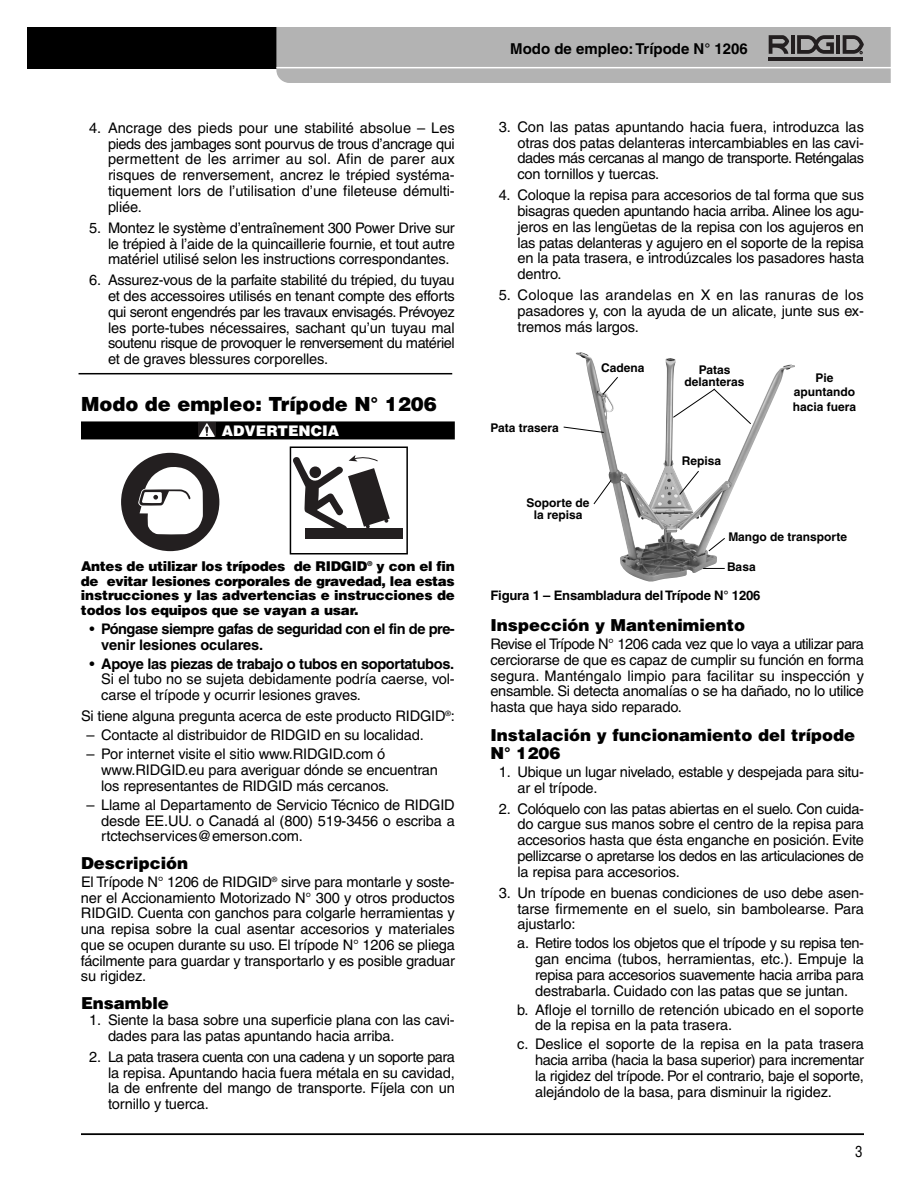
<style>
.page{position:relative;width:918px;height:1188px;background:#fff}
.page>*{position:absolute;margin:0;border:0;box-sizing:border-box;transform-origin:0 0}
.t1{font:900 19.5px "Helvetica";color:#000}
.t2{font:900 16.5px/18px "Helvetica";color:#000}
.t3{font:700 15px "Helvetica";color:#000}
.t4{font:condensed 15px "Helvetica";color:#000}
.t5{font:14.7px/15.8px "Helvetica";letter-spacing:-.01em;color:#000;text-align:justify}
.t6{font:700 14.7px/15.8px "Helvetica";letter-spacing:-.04em;color:#000}
.t7{font:900 14.7px "Helvetica";color:#fff}
.t8{font:900 13.5px/14.5px "Helvetica";letter-spacing:-.015em;color:#000;text-align:justify}
.t9{font:700 13.2px "Helvetica";letter-spacing:-.015em;color:#000}
.t10{font:700 12px/14.4px "Helvetica";color:#000;text-align:center}
.s1{font-weight:400}
.s2{font-weight:700}
</style>
<div class="page">
<div style="left:81px;top:421px;width:374px;height:18px;background:#000"></div>
<div style="left:198px;top:422px;width:17px;height:15px;background:#231f20"></div>
<svg style="left:199px;top:423px;width:16px;height:14px"></svg>
<hr style="left:81px;top:1133px;width:783px;height:2px;background:#000">
<div style="left:27px;top:27px;width:428px;height:41px;background:#000"></div>
<svg style="left:276px;top:27px;width:615px;height:56px"></svg>
<hr style="left:79px;top:373px;width:373px;height:1px;background:#000">
<svg style="left:121px;top:453px;width:98px;height:98px"></svg>
<div style="left:305px;top:528px;width:98px;height:11px;background:#231f20"></div>
<svg style="left:293px;top:455px;width:97px;height:73px"></svg>
<div style="left:290px;top:447px;width:118px;height:108px;border:2px solid #000"></div>
<img style="left:575px;top:352px;width:220px;height:209px">
<svg style="left:602px;top:376px;width:17px;height:20px"></svg>
<svg style="left:563px;top:426px;width:42px;height:7px"></svg>
<svg style="left:593px;top:479px;width:19px;height:26px"></svg>
<svg style="left:679px;top:470px;width:21px;height:26px"></svg>
<svg style="left:703px;top:568px;width:22px;height:1px"></svg>
<svg style="left:708px;top:537px;width:18px;height:15px"></svg>
<svg style="left:672px;top:388px;width:80px;height:37px"></svg>
<p class="t5" style="left:108px;top:121px;width:348px;text-indent:-19px">4. Ancrage des pieds pour une stabilité absolue – Les pieds des jambages sont pourvus de trous d’ancrage qui permettent de les arrimer au sol. Afin de parer aux risques de renversement, ancrez le trépied systéma&shy;tiquement lors de l’utilisation d’une fileteuse démulti&shy;pliée.</p>
<p class="t5" style="left:108px;top:221px;width:348px;text-indent:-19px">5. Montez le système d’entraînement 300 Power Drive sur le trépied à l’aide de la quincaillerie fournie, et tout autre matériel utilisé selon les instructions correspondantes.</p>
<p class="t5" style="left:108px;top:274px;width:348px;text-indent:-19px">6. Assurez-vous de la parfaite stabilité du trépied, du tuyau et des accessoires utilisés en tenant compte des efforts qui seront engendrés par les travaux envisagés. Prévoyez les porte-tubes nécessaires, sachant qu’un tuyau mal soutenu risque de provoquer le renversement du matériel et de graves blessures corporelles.</p>
<h1 class="t1" style="left:81px;top:397px;width:357px">Modo de empleo: Trípode N° 1206</h1>
<p class="t7" style="left:222px;top:425px;width:119px">ADVERTENCIA</p>
<p class="t8" style="left:81px;top:560px;width:375px">Antes de utilizar los trípodes de RIDGID<sup>®</sup> y con el fin de evitar lesiones corporales de gravedad, lea estas instrucciones y las advertencias e instrucciones de todos los equipos que se vayan a usar.</p>
<p class="t6" style="left:101px;top:622px;width:355px;text-indent:-12px"><span class="s1">•</span> Póngase siempre gafas de seguridad con el fin de pre&shy;venir lesiones oculares.</p>
<p class="t5" style="left:101px;top:657px;width:355px;text-indent:-12px">• <span class="s2">Apoye las piezas de trabajo o tubos en soportatubos.<br></span>Si el tubo no se sujeta debidamente podría caerse, vol&shy;carse el trípode y ocurrir lesiones graves.</p>
<p class="t5" style="left:81px;top:710px;width:375px">Si tiene alguna pregunta acerca de este producto RIDGID<sup>®</sup>:</p>
<p class="t5" style="left:86px;top:729px;width:339px">– Contacte al distribuidor de RIDGID en su localidad.</p>
<p class="t5" style="left:101px;top:748px;width:338px;text-align:left;text-indent:-15px">– Por internet visite el sitio www.RIDGID.com ó www.RIDGID.eu para averiguar dónde se encuentran los representantes de RIDGID más cercanos.</p>
<p class="t5" style="left:101px;top:798px;width:355px;text-indent:-15px">– Llame al Departamento de Servicio Técnico de RIDGID desde EE.UU. o Canadá al (800) 519-3456 o escriba a rtctechservices@emerson.com.</p>
<p class="t2" style="left:81px;top:856px;width:109px">Descripción</p>
<p class="t5" style="left:81px;top:875px;width:376px">El Trípode N° 1206 de RIDGID<sup>®</sup> sirve para montarle y soste - ner el Accionamiento Motorizado N° 300 y otros productos RIDGID. Cuenta con ganchos para colgarle herramientas y una repisa sobre la cual asentar accesorios y materiales que se ocupen durante su uso. El trípode N° 1206 se pliega fácilmente para guardar y transportarlo y es posible graduar su rigidez.</p>
<p class="t2" style="left:81px;top:996px;width:89px">Ensamble</p>
<p class="t5" style="left:108px;top:1013px;width:348px;text-indent:-19px">1. Siente la basa sobre una superficie plana con las cavi&shy;dades para las patas apuntando hacia arriba.</p>
<p class="t5" style="left:108px;top:1050px;width:348px;text-indent:-19px">2. La pata trasera cuenta con una cadena y un soporte para la repisa. Apuntando hacia fuera métala en su cavidad, la de enfrente del mango de transporte. Fíjela con un torni llo y tuerca.</p>
<p class="t3" style="left:510px;top:43px;width:239px">Modo de empleo: Trípode N° 1206</p>
<p class="t5" style="left:518px;top:120px;width:348px;text-indent:-19px">3. Con las patas apuntando hacia fuera, introduzca las otras dos patas delanteras intercambiables en las cavi&shy;dades más cercanas al mango de transporte. Reténgalas con tornillos y tuercas.</p>
<p class="t5" style="left:518px;top:189px;width:348px;text-indent:-19px">4. Coloque la repisa para accesorios de tal forma que sus bisagras queden apuntando hacia arriba. Alinee los agu&shy;jeros en las lengüetas de la repisa con los agujeros en las patas delanteras y agujero en el soporte de la repisa en la pata trasera, e introdúzcales los pasadores hasta dentro.</p>
<p class="t5" style="left:518px;top:289px;width:348px;text-indent:-19px">5. Coloque las arandelas en X en las ranuras de los pasadores y, con la ayuda de un alicate, junte sus ex - tremos más largos.</p>
<p class="t10" style="left:490px;top:422px;width:70px">Pata trasera</p>
<p class="t10" style="left:601px;top:361px;width:45px">Cadena</p>
<p class="t10" style="left:527px;top:498px;width:64px;line-height:12px">Soporte de la repisa</p>
<p class="t10" style="left:685px;top:365px;width:62px;line-height:12px">Patas delanteras</p>
<p class="t10" style="left:682px;top:455px;width:41px">Repisa</p>
<p class="t10" style="left:793px;top:372px;width:65px">Pie apuntando hacia fuera</p>
<p class="t10" style="left:728px;top:531px;width:120px">Mango de transporte</p>
<p class="t10" style="left:727px;top:560px;width:30px">Basa</p>
<p class="t9" style="left:490px;top:590px;width:271px">Figura 1 – Ensambladura del Trípode N° 1206</p>
<p class="t2" style="left:490px;top:618px;width:256px">Inspección y Mantenimiento</p>
<p class="t5" style="left:490px;top:637px;width:375px">Revise el Trípode N° 1206 cada vez que lo vaya a utilizar para cerciorarse de que es capaz de cumplir su función en forma segura. Manténgalo limpio para facilitar su inspección y ensamble. Si detecta anomalías o se ha dañado, no lo utilice hasta que haya sido reparado.</p>
<p class="t2" style="left:490px;top:727px;width:366px">Instalación y funcionamiento del trípode<br>N° 1206</p>
<p class="t5" style="left:518px;top:765px;width:348px;text-indent:-19px">1. Ubique un lugar nivelado, estable y despejada para situ&shy;ar el trípode.</p>
<p class="t5" style="left:518px;top:802px;width:348px;text-indent:-19px">2. Colóquelo con las patas abiertas en el suelo. Con cuida&shy;do cargue sus manos sobre el centro de la repisa para accesorios hasta que ésta enganche en posición. Evite pellizcarse o apretarse los dedos en las articulaciones de la repisa para accesorios.</p>
<p class="t5" style="left:518px;top:886px;width:348px;text-indent:-19px">3. Un trípode en buenas condiciones de uso debe asen&shy;tarse firmemente en el suelo, sin bambolearse. Para ajustarlo:</p>
<p class="t5" style="left:535px;top:937px;width:330px;text-indent:-18px">a. Retire todos los objetos que el trípode y su repisa ten&shy;gan encima (tubos, herramientas, etc.). Empuje la repisa para accesorios suavemente hacia arriba para destrabarla. Cuidado con las patas que se juntan.</p>
<p class="t5" style="left:535px;top:1003px;width:330px;text-indent:-18px">b. Afloje el tornillo de retención ubicado en el soporte de la repisa en la pata trasera.</p>
<p class="t5" style="left:535px;top:1038px;width:330px;text-indent:-18px">c. Deslice el soporte de la repisa en la pata trasera hacia arriba (hacia la basa superior) para incrementar la rigidez del trípode. Por el contrario, baje el soporte, alejándolo de la basa, para disminuir la rigidez.</p>
<p class="t4" style="left:855px;top:1146px;width:9px">3</p>
</div>
